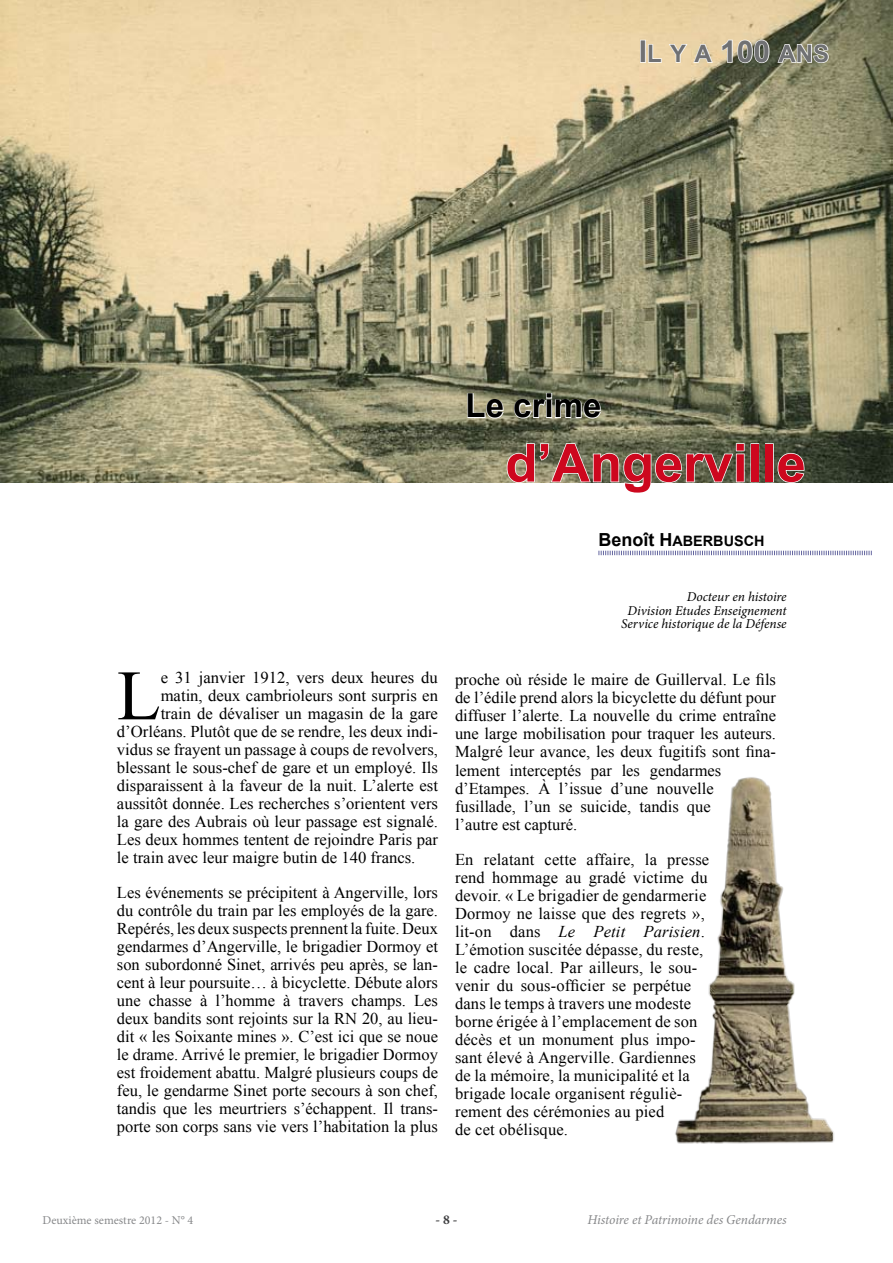
<style>
.page{position:relative;width:893px;height:1263px;background:#fff}
.page>*{position:absolute;margin:0;border:0;box-sizing:border-box;transform-origin:0 0}
.t1{font:70.8px "Times New Roman";color:#000}
.t2{font:700 52.5px "Arial";color:#cd071e}
.t3{font:700 33px "Arial";color:#000}
.t4{font:24px "Arial Bold MT SC800";color:#707173}
.t5{font:16.5px/18px "Times New Roman";color:#000}
.t6{font:14.4px "Arial Bold MT SC800";color:#000}
.t7{font:italic 13.5px/13.5px "Minion Pro";letter-spacing:-.005em;color:#000;text-align:right}
.t8{font:italic 13.5px "Minion Pro";letter-spacing:-.01em;color:#87888a}
.t9{font:700 13.5px "Minion Pro";color:#3e3e40}
.t10{font:12px "Minion Pro";color:#87888a}
.s1{font-size:30px}
.s2{font-family:"Arial";font-weight:700;font-size:18px}
.s3{font-size:18px}
.s4{font-style:italic}
</style>
<div class="page">
<img style="left:0;top:0;width:893px;height:482px">
<img style="left:675px;top:777px;width:159px;height:367px">
<div style="left:640px;top:40px;width:6px;height:23px;border:2px solid #fff"></div>
<svg style="left:647px;top:43px;width:67px;height:20px"></svg>
<svg style="left:721px;top:39px;width:49px;height:25px"></svg>
<svg style="left:776px;top:43px;width:54px;height:21px"></svg>
<svg style="left:598px;top:551px;width:274px;height:4px"></svg>
<svg style="left:506px;top:442px;width:239px;height:41px;background:#81846f"></svg>
<div style="left:750px;top:443px;width:9px;height:39px;border:2px solid #fff"></div>
<div style="left:765px;top:443px;width:9px;height:39px;border:2px solid #fff"></div>
<svg style="left:777px;top:452px;width:28px;height:31px"></svg>
<svg style="left:467px;top:392px;width:38px;height:27px"></svg>
<svg style="left:513px;top:392px;width:89px;height:27px;background:#9a9b88"></svg>
<h3 class="t4" style="left:639px;top:38px;width:192px"><span class="s1">I</span>L Y A <span class="s1">100</span> ANS</h3>
<h3 class="t3" style="left:466px;top:384px;width:137px">Le crime</h3>
<h2 class="t2" style="left:505px;top:428px;width:302px">d’Angerville</h2>
<p class="t6" style="left:598px;top:532px;width:165px"><span class="s2">Benoît</span> <span class="s3">H</span>ABERBUSCH</p>
<h1 class="t1" style="left:117px;top:648px;width:45px">L</h1>
<p class="t5" style="left:161px;top:668px;width:279px">e 31 janvier 1912, vers deux heures du</p>
<p class="t5" style="left:161px;top:686px;width:279px">matin, deux cambrioleurs sont surpris en</p>
<p class="t5" style="left:161px;top:704px;width:279px">train de dévaliser un magasin de la gare</p>
<p class="t5" style="left:117px;top:722px;width:323px">d’Orléans. Plutôt que de se rendre, les deux indi-</p>
<p class="t5" style="left:117px;top:740px;width:323px">vidus se frayent un passage à coups de revolvers,</p>
<p class="t5" style="left:117px;top:758px;width:323px">blessant le sous-chef de gare et un employé. Ils</p>
<p class="t5" style="left:117px;top:776px;width:323px">disparaissent à la faveur de la nuit. L’alerte est</p>
<p class="t5" style="left:117px;top:794px;width:323px">aussitôt donnée. Les recherches s’orientent vers</p>
<p class="t5" style="left:117px;top:812px;width:323px">la gare des Aubrais où leur passage est signalé.</p>
<p class="t5" style="left:117px;top:830px;width:323px">Les deux hommes tentent de rejoindre Paris par</p>
<p class="t5" style="left:117px;top:848px;width:300px">le train avec leur maigre butin de 140 francs.</p>
<p class="t5" style="left:117px;top:883px;width:323px;text-align:justify">Les événements se précipitent à Angerville, lors du contrôle du train par les employés de la gare.<br>Repérés, les deux suspects prennent la fuite. Deux gendarmes d’Angerville, le brigadier Dormoy et son subordonné Sinet, arrivés peu après, se lan&shy;cent à leur poursuite… à bicyclette. Débute alors une chasse à l’homme à travers champs. Les deux bandits sont rejoints sur la RN 20, au lieu&shy;dit « les Soixante mines ». C’est ici que se noue le drame. Arrivé le premier, le brigadier Dormoy est froidement abattu. Malgré plusieurs coups de feu, le gendarme Sinet porte secours à son chef, tandis que les meurtriers s’échappent. Il trans&shy;porte son corps sans vie vers l’habitation la plus</p>
<p class="t7" style="left:621px;top:590px;width:167px">Docteur en histoire<br>Division Etudes Enseignement<br>Service historique de la Défense</p>
<p class="t5" style="left:455px;top:671px;width:323px">proche où réside le maire de Guillerval. Le fils de l’édile prend alors la bicyclette du défunt pour diffuser l’alerte. La nouvelle du crime entraîne une large mobilisation pour traquer les auteurs.<br>Malgré leur avance, les deux fugitifs sont fina&shy;lement interceptés par les gendarmes d’Etampes. À l’issue d’une nouvelle fusillade, l’un se suicide, tandis que<br>l’autre est capturé.</p>
<p class="t5" style="left:455px;top:850px;width:256px">En relatant cette affaire, la presse rend hommage au gradé victime du devoir. « Le brigadier de gendarmerie Dormoy ne laisse que des regrets », lit-on dans <span class="s4">Le Petit Parisien</span>.<br>L’émotion suscitée dépasse, du reste, le cadre local. Par ailleurs, le sou&shy;venir du sous-officier se perpétue dans le temps à travers une modeste borne érigée à l’emplacement de son décès et un monument plus impo&shy;sant élevé à Angerville. Gardiennes de la mémoire, la municipalité et la brigade locale organisent réguliè&shy;rement des cérémonies au pied<br>de cet obélisque.</p>
<p class="t10" style="left:43px;top:1212px;width:152px">Deuxième semestre 2012 - N° 4</p>
<p class="t9" style="left:436px;top:1210px;width:23px">- 8 -</p>
<p class="t8" style="left:588px;top:1210px;width:201px">Histoire et Patrimoine des Gendarmes</p>
</div>
